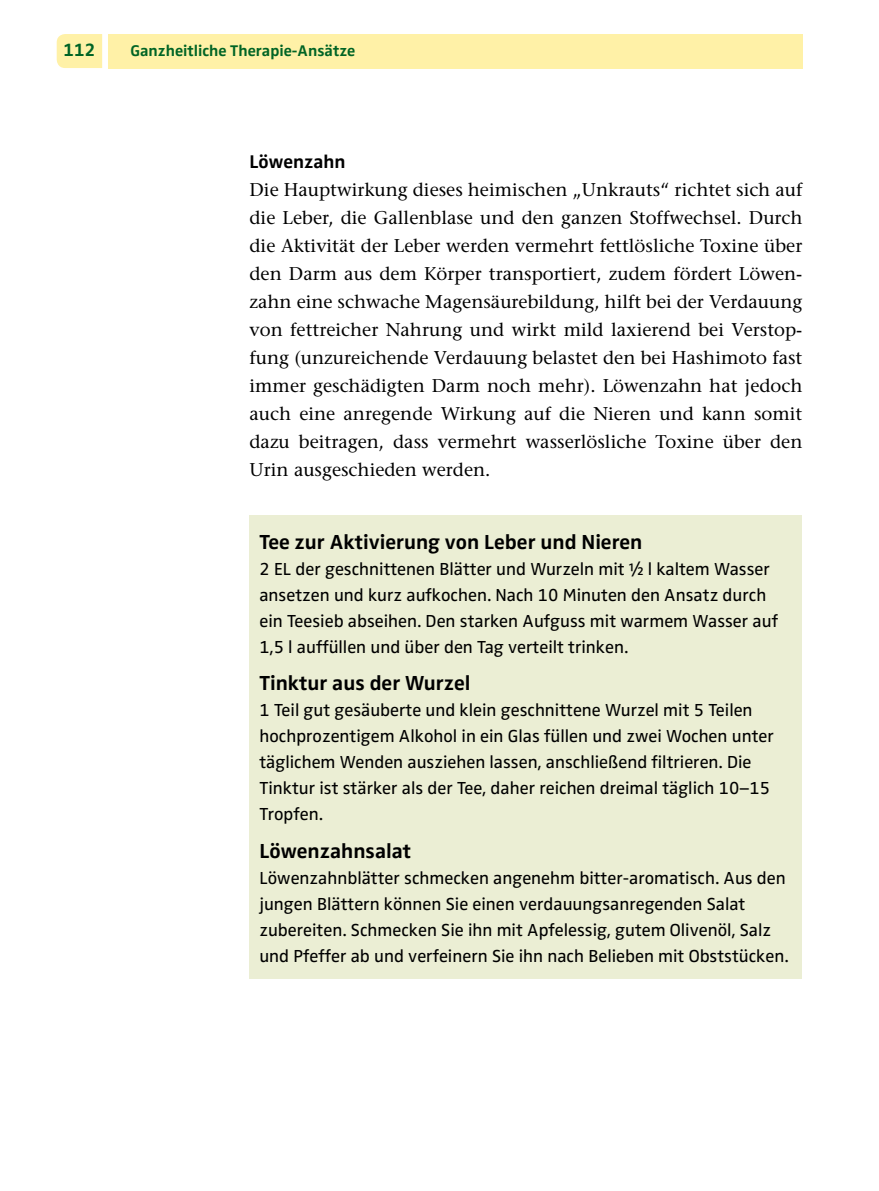
<style>
.page{position:relative;width:879px;height:1191px;background:#fff}
.page>*{position:absolute;margin:0;border:0;box-sizing:border-box;transform-origin:0 0}
.t1{font:700 21px "Zwo Pro";color:#000}
.t2{font:700 19px "Zwo Pro";color:#000}
.t3{font:18.4px/28px "Stone Serif";color:#000;text-align:justify}
.t4{font:700 18.4px "Zwo Pro";color:#006425}
.t5{font:18px/26px "Zwo Pro";color:#000}
.t6{font:700 16px "Zwo Pro";color:#006425}
</style>
<div class="page">
<div style="left:57px;top:34px;width:45px;height:34px;background:#fff1a7"></div>
<div style="left:108px;top:34px;width:694px;height:34px;background:#fff1a7"></div>
<div style="left:249px;top:515px;width:553px;height:463px;background:#ebeed4"></div>
<p class="t4" style="left:63px;top:39px;width:33px">112</p>
<p class="t6" style="left:130px;top:41px;width:226px">Ganzheitliche Therapie-Ansätze</p>
<p class="t2" style="left:249px;top:151px;width:98px">Löwenzahn</p>
<p class="t3" style="left:249px;top:176px;width:554px">Die Hauptwirkung dieses heimischen „Unkrauts“ richtet sich auf die Leber, die Gallenblase und den ganzen Stoffwechsel. Durch die Aktivität der Leber werden vermehrt fettlösliche Toxine über den Darm aus dem Körper transportiert, zudem fördert Löwen&shy;zahn eine schwache Magensäurebildung, hilft bei der Verdauung von fettreicher Nahrung und wirkt mild laxierend bei Verstop&shy;fung (unzureichende Verdauung belastet den bei Hashimoto fast immer geschädigten Darm noch mehr). Löwenzahn hat jedoch auch eine anregende Wirkung auf die Nieren und kann somit dazu beitragen, dass vermehrt wasserlösliche Toxine über den Urin ausgeschieden werden.</p>
<p class="t1" style="left:259px;top:529px;width:384px">Tee zur Aktivierung von Leber und Nieren</p>
<p class="t5" style="left:259px;top:556px;width:520px">2 EL der geschnittenen Blätter und Wurzeln mit ½ l kaltem Wasser ansetzen und kurz aufkochen. Nach 10 Minuten den Ansatz durch ein Teesieb abseihen. Den starken Aufguss mit warmem Wasser auf 1,5 l auffüllen und über den Tag verteilt trinken.</p>
<p class="t1" style="left:259px;top:671px;width:212px">Tinktur aus der Wurzel</p>
<p class="t5" style="left:259px;top:697px;width:516px">1 Teil gut gesäuberte und klein geschnittene Wurzel mit 5 Teilen hochprozentigem Alkohol in ein Glas füllen und zwei Wochen unter täglichem Wenden ausziehen lassen, anschließend filtrieren. Die Tinktur ist stärker als der Tee, daher reichen dreimal täglich 10–15<br>Tropfen.</p>
<p class="t1" style="left:259px;top:838px;width:153px">Löwenzahnsalat</p>
<p class="t5" style="left:259px;top:865px;width:531px">Löwenzahnblätter schmecken angenehm bitter-aromatisch. Aus den jungen Blättern können Sie einen verdauungsanregenden Salat zubereiten. Schmecken Sie ihn mit Apfelessig, gutem Olivenöl, Salz und Pfeffer ab und verfeinern Sie ihn nach Belieben mit Obststücken.</p>
</div>
